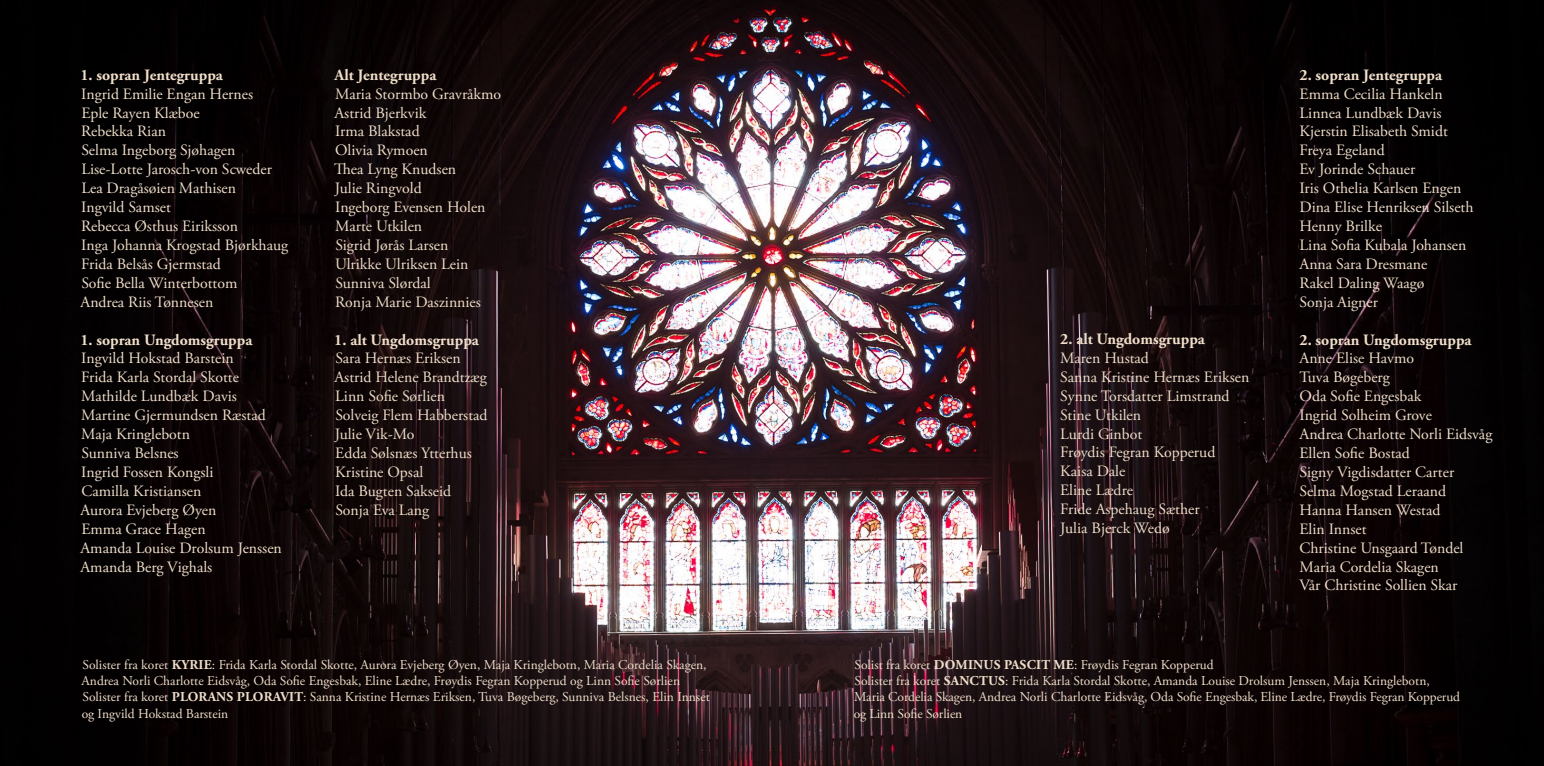
<style>
.page{position:relative;width:1544px;height:766px;background:#fff}
.page>*{position:absolute;margin:0;border:0;box-sizing:border-box;transform-origin:0 0}
.t1{font:15.75px/18.9px "Adobe Garamond Pro";color:#f0deca}
.t2{font:700 15.75px "Adobe Garamond Pro";color:#f0deca}
.t3{font:13.5px/16.2px "Adobe Garamond Pro";color:#f0deca}
.s1{font-weight:700}
</style>
<div class="page">
<img style="left:0;top:0;width:1543px;height:765px">
<p class="t2" style="left:80px;top:66px;width:144px">1. sopran Jentegruppa</p>
<p class="t1" style="left:81px;top:85px;width:209px">Ingrid Emilie Engan Hernes<br>Eple Rayen Klæboe<br>Rebekka Rian<br>Selma Ingeborg Sjøhagen<br>Lise-Lotte Jarosch-von Scweder<br>Lea Dragåsøien Mathisen<br>Ingvild Samset<br>Rebecca Østhus Eiriksson<br>Inga Johanna Krogstad Bjørkhaug<br>Frida Belsås Gjermstad<br>Sofie Bella Winterbottom<br>Andrea Riis Tønnesen</p>
<p class="t2" style="left:80px;top:330px;width:173px">1. sopran Ungdomsgruppa</p>
<p class="t1" style="left:80px;top:349px;width:203px">Ingvild Hokstad Barstein<br>Frida Karla Stordal Skotte<br>Mathilde Lundbæk Davis<br>Martine Gjermundsen Ræstad<br>Maja Kringlebotn<br>Sunniva Belsnes<br>Ingrid Fossen Kongsli<br>Camilla Kristiansen<br>Aurora Evjeberg Øyen<br>Emma Grace Hagen<br>Amanda Louise Drolsum Jenssen<br>Amanda Berg Vighals</p>
<p class="t2" style="left:334px;top:66px;width:103px">Alt Jentegruppa</p>
<p class="t1" style="left:334px;top:85px;width:169px">Maria Stormbo Gravråkmo<br>Astrid Bjerkvik<br>Irma Blakstad<br>Olivia Rymoen<br>Thea Lyng Knudsen<br>Julie Ringvold<br>Ingeborg Evensen Holen<br>Marte Utkilen<br>Sigrid Jørås Larsen<br>Ulrikke Ulriksen Lein<br>Sunniva Slørdal<br>Ronja Marie Daszinnies</p>
<p class="t2" style="left:334px;top:330px;width:146px">1. alt Ungdomsgruppa</p>
<p class="t1" style="left:334px;top:349px;width:155px">Sara Hernæs Eriksen<br>Astrid Helene Brandtzæg<br>Linn Sofie Sørlien<br>Solveig Flem Habberstad<br>Julie Vik-Mo<br>Edda Sølsnæs Ytterhus<br>Kristine Opsal<br>Ida Bugten Sakseid<br>Sonja Eva Lang</p>
<p class="t2" style="left:1060px;top:330px;width:146px">2. alt Ungdomsgruppa</p>
<p class="t1" style="left:1060px;top:349px;width:190px">Maren Hustad<br>Sanna Kristine Hernæs Eriksen<br>Synne Torsdatter Limstrand<br>Stine Utkilen<br>Lurdi Ginbot<br>Frøydis Fegran Kopperud<br>Kaisa Dale<br>Eline Lædre<br>Fride Aspehaug Sæther<br>Julia Bjerck Wedø</p>
<p class="t2" style="left:1299px;top:66px;width:144px">2. sopran Jentegruppa</p>
<p class="t1" style="left:1299px;top:85px;width:175px">Emma Cecilia Hankeln<br>Linnea Lundbæk Davis<br>Kjerstin Elisabeth Smidt<br>Freya Egeland<br>Ev Jorinde Schauer<br>Iris Othelia Karlsen Engen<br>Dina Elise Henriksen Silseth<br>Henny Brilke<br>Lina Sofia Kubala Johansen<br>Anna Sara Dresmane<br>Rakel Daling Waagø<br>Sonja Aigner</p>
<p class="t2" style="left:1299px;top:330px;width:173px">2. sopran Ungdomsgruppa</p>
<p class="t1" style="left:1299px;top:349px;width:194px">Anne Elise Havmo<br>Tuva Bøgeberg<br>Oda Sofie Engesbak<br>Ingrid Solheim Grove<br>Andrea Charlotte Norli Eidsvåg<br>Ellen Sofie Bostad<br>Signy Vigdisdatter Carter<br>Selma Mogstad Leraand<br>Hanna Hansen Westad<br>Elin Innset<br>Christine Unsgaard Tøndel<br>Maria Cordelia Skagen<br>Vår Christine Sollien Skar</p>
<p class="t3" style="left:82px;top:656px;width:630px">Solister fra koret <span class="s1">KYRIE</span>: Frida Karla Stordal Skotte, Aurora Evjeberg Øyen, Maja Kringlebotn, Maria Cordelia Skagen, Andrea Norli Charlotte Eidsvåg, Oda Sofie Engesbak, Eline Lædre, Frøydis Fegran Kopperud og Linn Sofie Sørlien Solister fra koret <span class="s1">PLORANS PLORAVIT</span>: Sanna Kristine Hernæs Eriksen, Tuva Bøgeberg, Sunniva Belsnes, Elin Innset og Ingvild Hokstad Barstein</p>
<p class="t3" style="left:853px;top:656px;width:608px">Solist fra koret <span class="s1">DOMINUS PASCIT ME</span>: Frøydis Fegran Kopperud<br>Solister fra koret <span class="s1">SANCTUS</span>: Frida Karla Stordal Skotte, Amanda Louise Drolsum Jenssen, Maja Kringlebotn, Maria Cordelia Skagen, Andrea Norli Charlotte Eidsvåg, Oda Sofie Engesbak, Eline Lædre, Frøydis Fegran Kopperud og Linn Sofie Sørlien</p>
</div>
